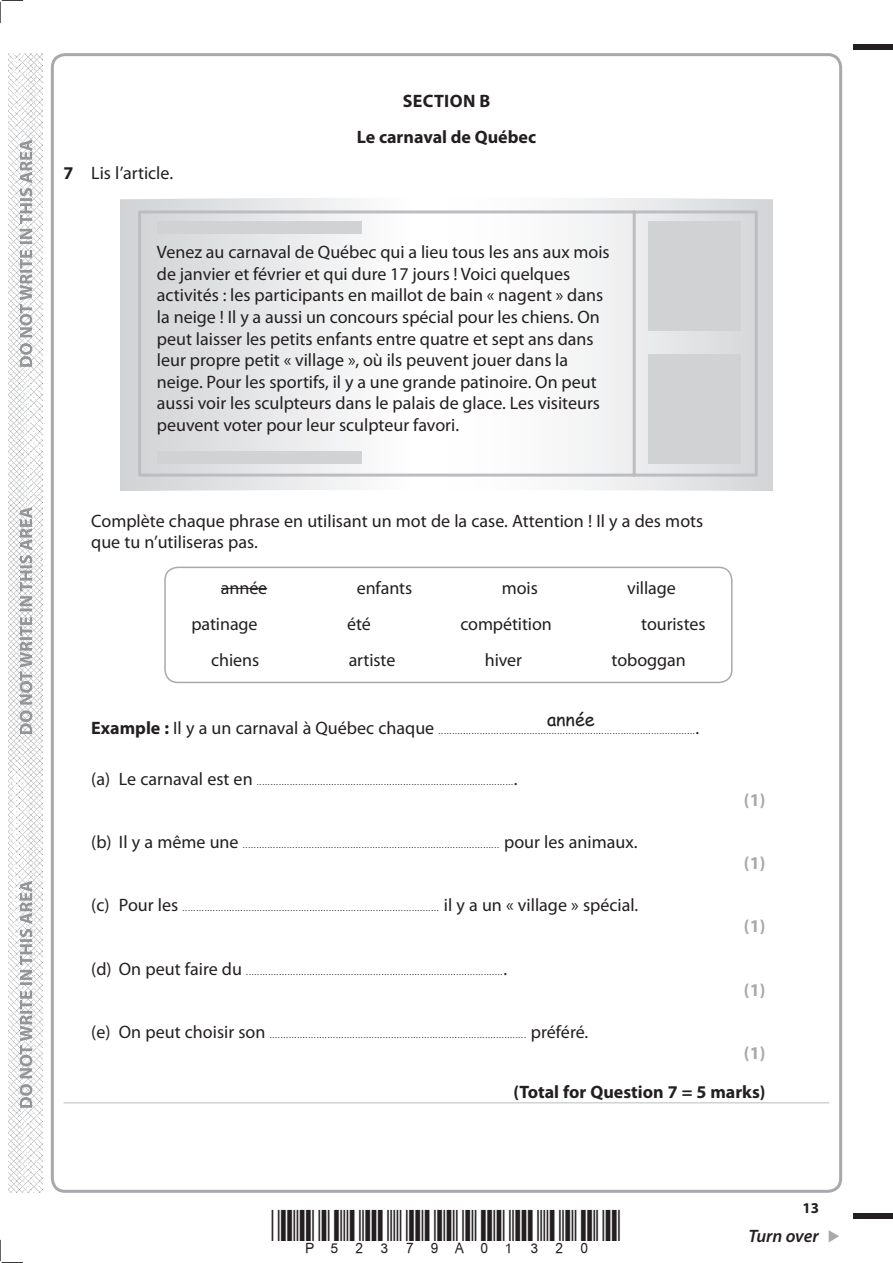
<style>
.page{position:relative;width:893px;height:1263px;background:#fff}
.page>*{position:absolute;margin:0;border:0;box-sizing:border-box;transform-origin:0 0}
.t1{font:18px/21.6px "Myriad Pro";color:#231f20}
.t2{font:700 18px/36px "Myriad Pro";color:#231f20;text-align:center}
.t3{font:700 18px "Myriad Pro";color:#a8a9ad}
.t4{font:italic 600 18px "Myriad Pro";letter-spacing:-.005em;color:#231f20}
.t5{font:18px "Comic Sans MS";color:#231f20}
.t6{font:700 15px "Myriad Pro";color:#231f20}
.t7{font:9px "Myriad Pro";color:#231f20}
.s1{font-weight:700}
.s2{font-weight:700;font-size:18px}
.s3{font-size:18px}
</style>
<div class="page">
<img style="left:8px;top:53px;width:34px;height:1140px">
<svg style="left:828px;top:1230px;width:11px;height:12px"></svg>
<div style="left:853px;top:44px;width:39px;height:5px;background:#231f20"></div>
<div style="left:853px;top:1214px;width:39px;height:5px;background:#231f20"></div>
<svg style="left:0;top:0;width:23px;height:23px"></svg>
<svg style="left:0;top:1240px;width:23px;height:23px"></svg>
<svg style="left:20px;top:140px;width:12px;height:968px"></svg>
<hr style="left:64px;top:1102px;width:765px;height:1px;background:#d1d2d4">
<svg style="left:120px;top:198px;width:653px;height:293px"></svg>
<svg style="left:137px;top:209px;width:622px;height:269px"></svg>
<div style="left:157px;top:221px;width:205px;height:13px;background:#d1d2d4"></div>
<div style="left:157px;top:451px;width:205px;height:12px;background:#d1d2d4"></div>
<div style="left:648px;top:354px;width:93px;height:109px;background:#d1d2d4"></div>
<hr style="left:221px;top:588px;width:46px;height:1px;background:#231f20">
<div style="left:164px;top:567px;width:568px;height:116px;border:2px solid #a8a9ad;border-radius:13px"></div>
<h1 class="t1" style="left:64px;top:163px;width:111px"><span class="s1">7</span> Lis l’article.</h1>
<h1 class="t2" style="left:357px;top:84px;width:181px">SECTION B<br>Le carnaval de Québec</h1>
<p class="t1" style="left:157px;top:242px;width:454px">Venez au carnaval de Québec qui a lieu tous les ans aux mois de janvier et février et qui dure 17 jours ! Voici quelques activités : les participants en maillot de bain « nagent » dans la neige ! Il y a aussi un concours spécial pour les chiens. On peut laisser les petits enfants entre quatre et sept ans dans leur propre petit « village », où ils peuvent jouer dans la neige. Pour les sportifs, il y a une grande patinoire. On peut aussi voir les sculpteurs dans le palais de glace. Les visiteurs peuvent voter pour leur sculpteur favori.</p>
<h1 class="t1" style="left:91px;top:512px;width:613px;line-height:21px">Complète chaque phrase en utilisant un mot de la case. Attention ! Il y a des mots que tu n’utiliseras pas.</h1>
<h1 class="t1" style="left:221px;top:579px;width:48px">année</h1>
<h1 class="t1" style="left:357px;top:579px;width:57px">enfants</h1>
<h1 class="t1" style="left:502px;top:579px;width:37px">mois</h1>
<h1 class="t1" style="left:627px;top:579px;width:50px">village</h1>
<h1 class="t1" style="left:191px;top:615px;width:68px">patinage</h1>
<h1 class="t1" style="left:347px;top:615px;width:25px">été</h1>
<h1 class="t1" style="left:460px;top:615px;width:93px">compétition</h1>
<h1 class="t1" style="left:641px;top:615px;width:66px">touristes</h1>
<h1 class="t1" style="left:211px;top:651px;width:49px">chiens</h1>
<h1 class="t1" style="left:349px;top:651px;width:48px">artiste</h1>
<h1 class="t1" style="left:485px;top:651px;width:39px">hiver</h1>
<h1 class="t1" style="left:611px;top:651px;width:76px">toboggan</h1>
<h1 class="t5" style="left:547px;top:706px;width:49px">année</h1>
<p class="t7" style="left:91px;top:727px;width:609px"><span class="s2">Example :</span> <span class="s3">Il y a un carnaval à Québec chaque</span> .............................................................................................<span class="s3">.</span></p>
<p class="t7" style="left:91px;top:778px;width:428px"><span class="s3">(a) Le carnaval est en</span> .............................................................................................<span class="s3">.</span></p>
<p class="t7" style="left:91px;top:841px;width:547px"><span class="s3">(b) Il y a même une</span> ............................................................................................. <span class="s3">pour les animaux.</span></p>
<p class="t7" style="left:91px;top:905px;width:548px"><span class="s3">(c) Pour les</span> ............................................................................................. <span class="s3">il y a un « village » spécial.</span></p>
<p class="t7" style="left:91px;top:968px;width:417px"><span class="s3">(d) On peut faire du</span> .............................................................................................<span class="s3">.</span></p>
<p class="t7" style="left:91px;top:1031px;width:498px"><span class="s3">(e) On peut choisir son</span> ............................................................................................. <span class="s3">préféré.</span></p>
<h1 class="t3" style="left:744px;top:793px;width:23px">(1)</h1>
<h1 class="t3" style="left:744px;top:856px;width:23px">(1)</h1>
<h1 class="t3" style="left:744px;top:919px;width:23px">(1)</h1>
<h1 class="t3" style="left:744px;top:983px;width:23px">(1)</h1>
<h1 class="t3" style="left:744px;top:1046px;width:23px">(1)</h1>
<h1 class="t2" style="left:513px;top:1075px;width:254px">(Total for Question 7 = 5 marks)</h1>
<h2 class="t6" style="left:802px;top:1202px;width:18px">13</h2>
<h1 class="t4" style="left:748px;top:1226px;width:72px">Turn over</h1>
</div>
